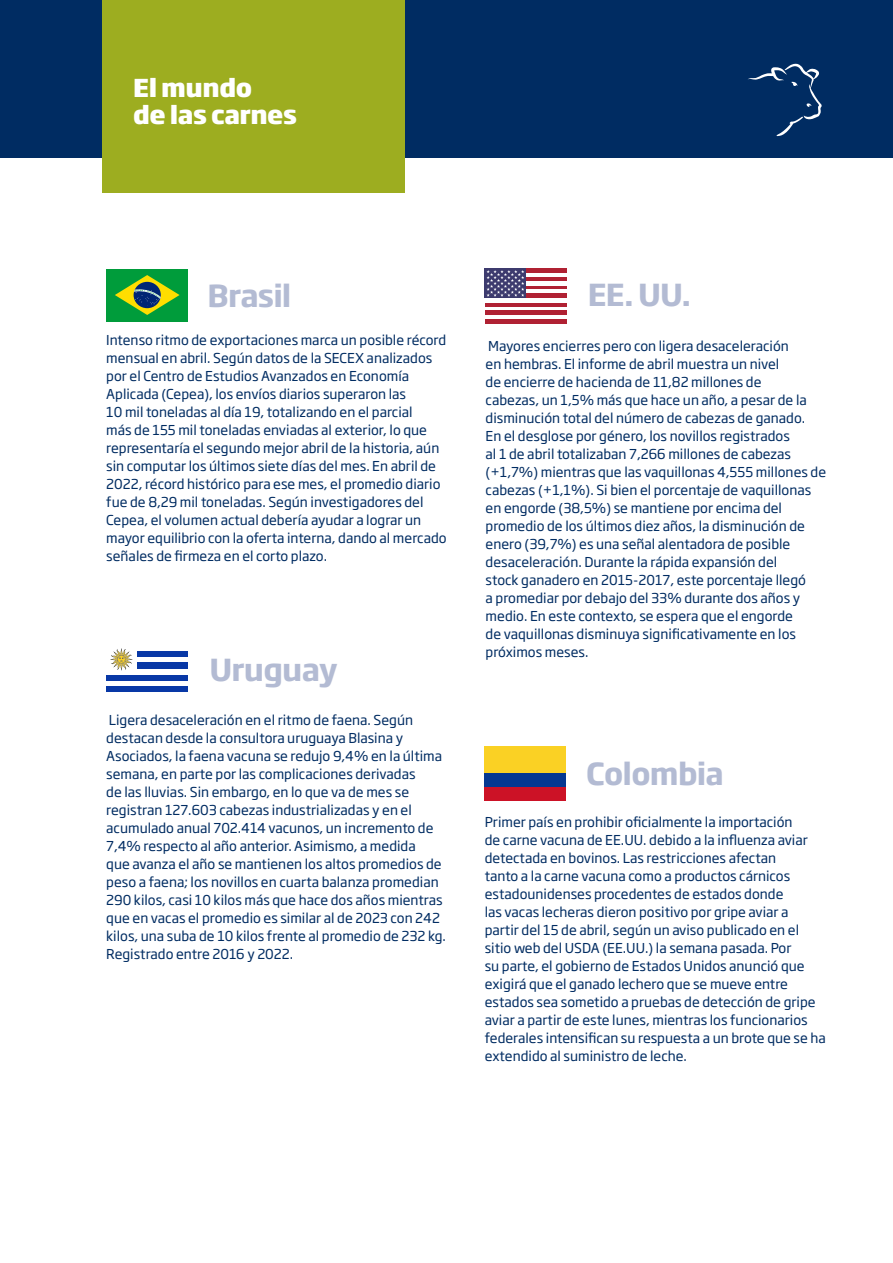
<style>
.page{position:relative;width:893px;height:1263px;background:#fff}
.page>*{position:absolute;margin:0;border:0;box-sizing:border-box;transform-origin:0 0}
.t1{font:700 30px "Soho Gothic Pro";letter-spacing:-.025em;color:#b3bbd3}
.t2{font:800 24.45px "Soho Gothic Pro";letter-spacing:-.02em;color:#fff}
.t3{font:13.5px/18px "Soho Gothic Pro";color:#002c62}
</style>
<div class="page">
<div style="left:0;top:0;width:893px;height:157px;background:#002c62"></div>
<svg style="left:748px;top:64px;width:74px;height:73px"></svg>
<div style="left:102px;top:0;width:303px;height:193px;background:#9dad20"></div>
<div style="left:106px;top:269px;width:82px;height:52px;background:#009c3b"></div>
<svg style="left:115px;top:275px;width:65px;height:40px"></svg>
<div style="left:106px;top:674px;width:82px;height:7px;background:#0838a6"></div>
<div style="left:106px;top:687px;width:82px;height:6px;background:#0838a6"></div>
<div style="left:106px;top:650px;width:82px;height:6px;background:#0838a6"></div>
<div style="left:106px;top:662px;width:82px;height:6px;background:#0838a6"></div>
<div style="left:106px;top:644px;width:31px;height:30px;background:#fff"></div>
<svg style="left:110px;top:648px;width:23px;height:23px"></svg>
<svg style="left:485px;top:303px;width:82px;height:3px"></svg>
<hr style="left:485px;top:311px;width:82px;height:4px;background:#b02133">
<hr style="left:485px;top:319px;width:82px;height:4px;background:#b02133">
<hr style="left:485px;top:269px;width:82px;height:4px;background:#b02133">
<hr style="left:485px;top:277px;width:82px;height:4px;background:#b02133">
<div style="left:485px;top:285px;width:82px;height:5px;background:#b02133"></div>
<svg style="left:526px;top:293px;width:41px;height:1px"></svg>
<hr style="left:485px;top:294px;width:82px;height:4px;background:#b02133">
<div style="left:485px;top:269px;width:41px;height:29px;background:#3d3b6e"></div>
<svg style="left:487px;top:270px;width:37px;height:27px"></svg>
<div style="left:484px;top:787px;width:82px;height:14px;background:#cc1226"></div>
<div style="left:484px;top:746px;width:82px;height:28px;background:#fad124"></div>
<div style="left:484px;top:774px;width:82px;height:13px;background:#053891"></div>
<p class="t2" style="left:133px;top:68px;width:120px">El mundo</p>
<p class="t2" style="left:133px;top:95px;width:165px">de las carnes</p>
<p class="t1" style="left:207px;top:272px;width:86px">Brasil</p>
<p class="t3" style="left:106px;top:330px;width:342px">Intenso ritmo de exportaciones marca un posible récord mensual en abril. Según datos de la SECEX analizados por el Centro de Estudios Avanzados en Economía Aplicada (Cepea), los envíos diarios superaron las<br>10 mil toneladas al día 19, totalizando en el parcial<br>más de 155 mil toneladas enviadas al exterior, lo que representaría el segundo mejor abril de la historia, aún sin computar los últimos siete días del mes. En abril de 2022, récord histórico para ese mes, el promedio diario fue de 8,29 mil toneladas. Según investigadores del Cepea, el volumen actual debería ayudar a lograr un mayor equilibrio con la oferta interna, dando al mercado señales de firmeza en el corto plazo.</p>
<p class="t1" style="left:209px;top:646px;width:130px">Uruguay</p>
<p class="t3" style="left:106px;top:710px;width:341px">Ligera desaceleración en el ritmo de faena. Según destacan desde la consultora uruguaya Blasina y Asociados, la faena vacuna se redujo 9,4% en la última semana, en parte por las complicaciones derivadas<br>de las lluvias. Sin embargo, en lo que va de mes se registran 127.603 cabezas industrializadas y en el acumulado anual 702.414 vacunos, un incremento de 7,4% respecto al año anterior. Asimismo, a medida<br>que avanza el año se mantienen los altos promedios de peso a faena; los novillos en cuarta balanza promedian 290 kilos, casi 10 kilos más que hace dos años mientras que en vacas el promedio es similar al de 2023 con 242 kilos, una suba de 10 kilos frente al promedio de 232 kg.<br>Registrado entre 2016 y 2022.</p>
<p class="t1" style="left:588px;top:271px;width:104px">EE. UU.</p>
<p class="t3" style="left:486px;top:336px;width:342px">Mayores encierres pero con ligera desaceleración<br>en hembras. El informe de abril muestra un nivel<br>de encierre de hacienda de 11,82 millones de<br>cabezas, un 1,5% más que hace un año, a pesar de la disminución total del número de cabezas de ganado.<br>En el desglose por género, los novillos registrados<br>al 1 de abril totalizaban 7,266 millones de cabezas (+1,7%) mientras que las vaquillonas 4,555 millones de cabezas (+1,1%). Si bien el porcentaje de vaquillonas en engorde (38,5%) se mantiene por encima del promedio de los últimos diez años, la disminución de enero (39,7%) es una señal alentadora de posible desaceleración. Durante la rápida expansión del<br>stock ganadero en 2015-2017, este porcentaje llegó<br>a promediar por debajo del 33% durante dos años y medio. En este contexto, se espera que el engorde<br>de vaquillonas disminuya significativamente en los próximos meses.</p>
<p class="t1" style="left:586px;top:749px;width:139px">Colombia</p>
<p class="t3" style="left:485px;top:812px;width:343px">Primer país en prohibir oficialmente la importación<br>de carne vacuna de EE.UU. debido a la influenza aviar detectada en bovinos. Las restricciones afectan<br>tanto a la carne vacuna como a productos cárnicos estadounidenses procedentes de estados donde<br>las vacas lecheras dieron positivo por gripe aviar a partir del 15 de abril, según un aviso publicado en el sitio web del USDA (EE.UU.) la semana pasada. Por<br>su parte, el gobierno de Estados Unidos anunció que exigirá que el ganado lechero que se mueve entre estados sea sometido a pruebas de detección de gripe aviar a partir de este lunes, mientras los funcionarios federales intensifican su respuesta a un brote que se ha extendido al suministro de leche.</p>
</div>
